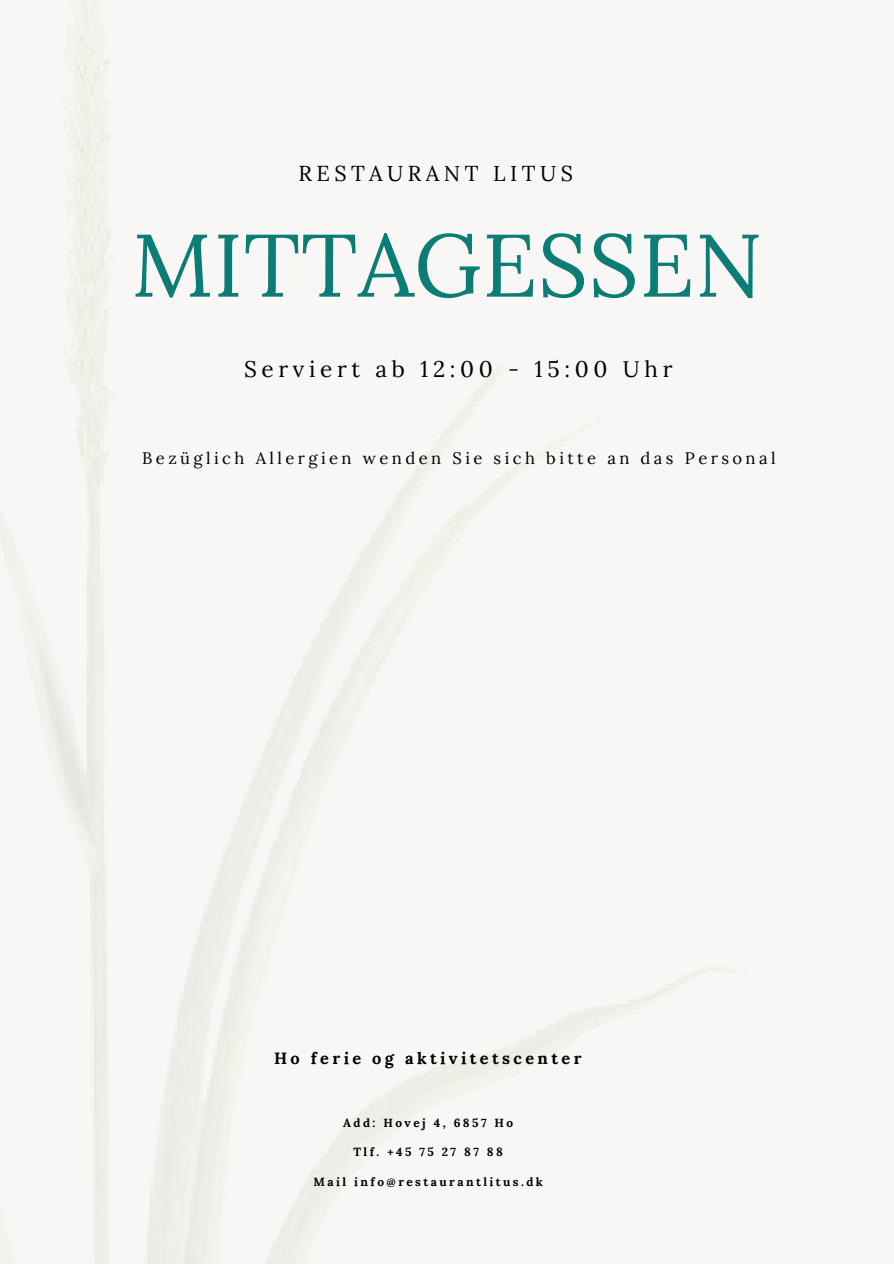
<style>
.page{position:relative;width:894px;height:1264px;background:#fff}
.page>*{position:absolute;margin:0;border:0;box-sizing:border-box;transform-origin:0 0}
.t1{font:88.5px "Lora";letter-spacing:.005em;color:#0c7d74}
.t2{font:22.65px "Lora";letter-spacing:.205em;color:#000}
.t3{font:21.6px "Lora";letter-spacing:.205em;color:#000}
.t4{font:16.65px "Lora";letter-spacing:.205em;color:#000}
.t5{font:700 16.35px "Lora";letter-spacing:.205em;color:#000}
.t6{font:700 11.85px "Lora";letter-spacing:.205em;color:#000}
</style>
<div class="page">
<div style="left:0;top:0;width:893px;height:1263px;background:#f8f7f5"></div>
<h4 class="t3" style="left:298px;top:159px;width:276px">RESTAURANT LITUS</h4>
<p class="t1" style="left:131px;top:207px;width:632px">MITTAGESSEN</p>
<h2 class="t2" style="left:244px;top:354px;width:429px">Serviert ab 12:00 - 15:00 Uhr</h2>
<h1 class="t4" style="left:142px;top:447px;width:634px">Bezüglich Allergien wenden Sie sich bitte an das Personal</h1>
<p class="t5" style="left:274px;top:1048px;width:309px">Ho ferie og aktivitetscenter</p>
<p class="t6" style="left:343px;top:1114px;width:172px">Add: Hovej 4, 6857 Ho</p>
<p class="t6" style="left:353px;top:1144px;width:151px">Tlf. +45 75 27 87 88</p>
<h3 class="t6" style="left:313px;top:1173px;width:231px">Mail info@restaurantlitus.dk</h3>
</div>
